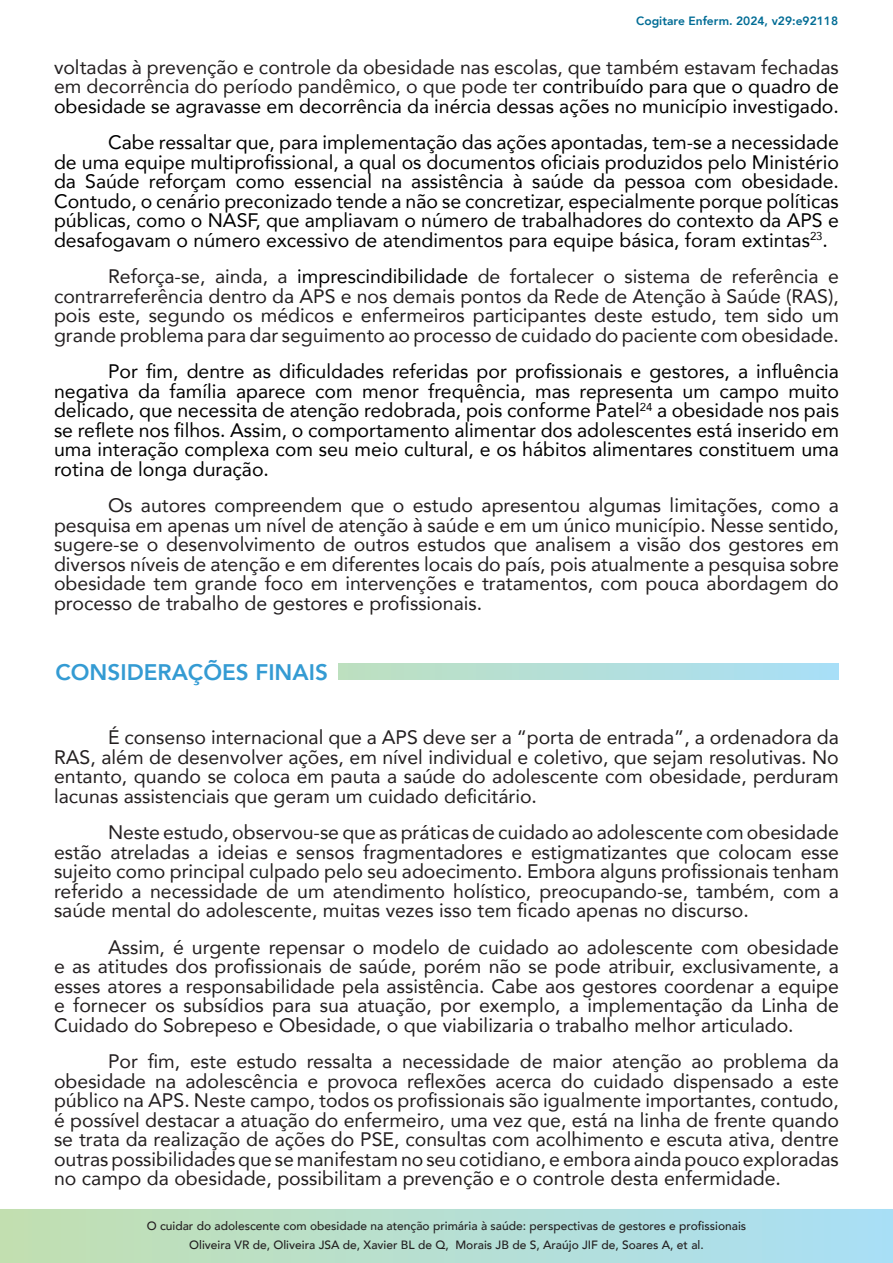
<style>
.page{position:relative;width:893px;height:1263px;background:#fff}
.page>*{position:absolute;margin:0;border:0;box-sizing:border-box;transform-origin:0 0}
.t1{font:800 22.5px "Avenir";color:#349bd3}
.t2{font:19.5px/19.5px "Avenir";color:#231f20;text-align:justify}
.t3{font:19.5px/19.5px "Avenir";color:#000;text-align:justify}
.t4{font:500 12px/18.6px "Avenir";color:#231f20;text-align:center}
.t5{font:800 12px "Avenir";color:#006c95}
.s1{color:#000}
</style>
<div class="page">
<svg style="left:0;top:1209px;width:893px;height:54px;background:#b6dfd2"></svg>
<div style="left:338px;top:663px;width:501px;height:17px;background:linear-gradient(to right,#bee0bf,#a8dff7)"></div>
<p class="t5" style="left:636px;top:10px;width:203px">Cogitare Enferm. 2024, v29:e92118</p>
<p class="t2" style="left:54px;top:56px;width:786px">voltadas à prevenção e controle da obesidade nas escolas, que também estavam fechadas em decorrência do período pandêmico, o que pode ter <span class="s1">contribuído para que o quadro de obesidade se agravasse em decorrência da inércia dessas ações no município investigado.</span></p>
<p class="t3" style="left:54px;top:132px;width:786px;text-indent:54px">Cabe ressaltar que, para implementação das ações apontadas, tem-se a necessidade de uma equipe multiprofissional, a qual os documentos oficiais produzidos pelo Ministério da Saúde reforçam como essencial na assistência à saúde da pessoa com obesidade.<br>Contudo, o cenário preconizado tende a não se concretizar, especialmente porque políticas públicas, como o NASF, que ampliavam o número de trabalhadores do contexto da APS e desafogavam o número excessivo de atendimentos para equipe básica, foram extintas<sup>23</sup>.</p>
<p class="t2" style="left:54px;top:266px;width:786px;text-indent:54px">Reforça-se, ainda, a <span class="s1">imprescindibilidade</span> de fortalecer o sistema de referência e contrarreferência dentro da APS e nos demais pontos da Rede de Atenção à Saúde (RAS), pois este, segundo os médicos e enfermeiros participantes deste estudo, tem sido um grande problema para dar seguimento ao processo de cuidado do paciente com obesidade.</p>
<p class="t3" style="left:54px;top:361px;width:786px;text-indent:54px">Por fim, dentre as dificuldades referidas por profissionais e gestores, a influência negativa da família aparece com menor frequência, mas representa um campo muito delicado, que necessita de atenção redobrada, pois conforme Patel<sup>24</sup> a obesidade nos pais se reflete nos filhos. Assim, o comportamento alimentar dos adolescentes está inserido em uma interação complexa com seu meio cultural, e os hábitos alimentares constituem uma rotina de longa duração.</p>
<p class="t2" style="left:54px;top:495px;width:787px;text-indent:54px">Os autores compreendem que o estudo apresentou algumas limitações, como a pesquisa em apenas um nível de atenção à saúde e em um único município. Nesse sentido, sugere-se o desenvolvimento de outros estudos que analisem a visão dos gestores em diversos níveis de atenção e em diferentes locais do país, pois atualmente a pesquisa sobre obesidade tem grande foco em intervenções e tratamentos, com pouca abordagem do processo de trabalho de gestores e profissionais.</p>
<p class="t1" style="left:55px;top:651px;width:274px">CONSIDERAÇÕES FINAIS</p>
<p class="t2" style="left:54px;top:727px;width:786px;text-indent:54px">É consenso internacional que a APS deve ser a “porta de entrada”, a ordenadora da RAS, além de desenvolver ações, em nível individual e coletivo, que sejam resolutivas. No entanto, quando se coloca em pauta a saúde do adolescente com obesidade, perduram lacunas assistenciais que geram um cuidado deficitário.</p>
<p class="t2" style="left:54px;top:822px;width:786px;text-indent:54px">Neste estudo, observou-se que as práticas de cuidado ao adolescente com obesidade estão atreladas a ideias e sensos fragmentadores e estigmatizantes que colocam esse sujeito como principal culpado pelo seu adoecimento. Embora alguns profissionais tenham referido a necessidade de um atendimento holístico, preocupando-se, também, com a saúde mental do adolescente, muitas vezes isso tem ficado apenas no discurso.</p>
<p class="t2" style="left:54px;top:937px;width:786px;text-indent:54px">Assim, é urgente repensar o modelo de cuidado ao adolescente com obesidade e as atitudes dos profissionais de saúde, porém não se pode atribuir, exclusivamente, a esses atores a responsabilidade pela assistência. Cabe aos gestores coordenar a equipe e fornecer os subsídios para sua atuação, por exemplo, a implementação da Linha de Cuidado do Sobrepeso e Obesidade, o que viabilizaria o trabalho melhor articulado.</p>
<p class="t2" style="left:54px;top:1051px;width:786px;text-indent:54px">Por fim, este estudo ressalta a necessidade de maior atenção ao problema da obesidade na adolescência e provoca reflexões acerca do cuidado dispensado a este público na APS. Neste campo, todos os profissionais são igualmente importantes, contudo, é possível destacar a atuação do enfermeiro, uma vez que, está na linha de frente quando se trata da realização de ações do PSE, consultas com acolhimento e escuta ativa, dentre outras possibilidades que se manifestam no seu cotidiano, e embora ainda pouco exploradas no campo da obesidade, possibilitam a prevenção e o controle desta enfermidade.</p>
<p class="t4" style="left:147px;top:1216px;width:601px">O cuidar do adolescente com obesidade na atenção primária à saúde: perspectivas de gestores e profissionais<br>Oliveira VR de, Oliveira JSA de, Xavier BL de Q, Morais JB de S, Araújo JIF de, Soares A, et al.</p>
</div>
